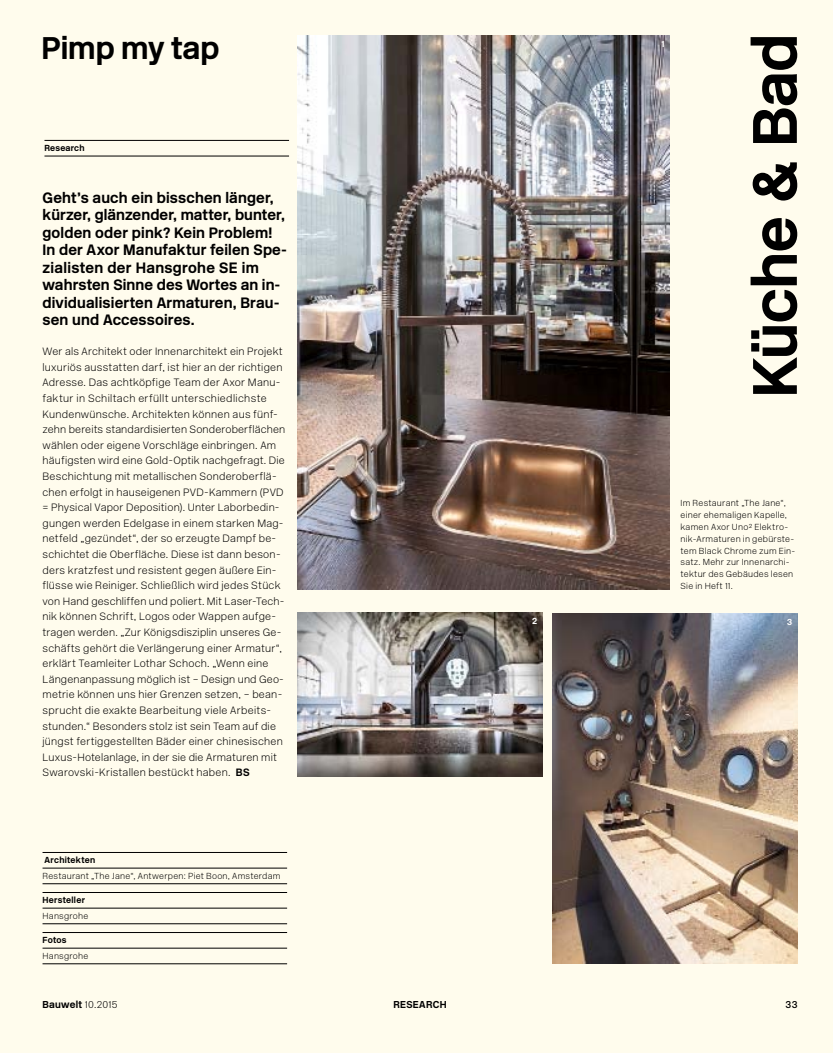
<style>
.page{position:relative;width:833px;height:1053px;background:#fff}
.page>*{position:absolute;margin:0;border:0;box-sizing:border-box;transform-origin:0 0}
.t1{font:700 62.5px "New Rail Alphabet";color:#000}
.t2{font:700 31.25px "New Rail Alphabet";letter-spacing:-.005em;color:#000}
.t3{font:700 15px/17.5px "New Rail Alphabet";letter-spacing:.01em;color:#000}
.t4{font:10.62px/15.6px "New Rail Alphabet White";letter-spacing:.02em;color:#000}
.t5{font:700 10px "New Rail Alphabet";letter-spacing:.03em;color:#000}
.t6{font:500 10px "New Rail Alphabet";color:#000}
.t7{font:8.75px/11.9px "New Rail Alphabet White";letter-spacing:.03em;color:#000}
.t8{font:700 8.75px "New Rail Alphabet";letter-spacing:.025em;color:#000}
.t9{font:700 8.75px "New Rail Alphabet";color:#fff}
.s1{font-family:"New Rail Alphabet";font-weight:700}
.s2{font-family:"New Rail Alphabet White";font-weight:400}
</style>
<div class="page">
<div style="left:0;top:0;width:833px;height:1052px;background:#fffced"></div>
<hr style="left:43px;top:852px;width:244px;height:1px;background:#000">
<hr style="left:43px;top:867px;width:244px;height:1px;background:#000">
<hr style="left:43px;top:883px;width:244px;height:1px;background:#000">
<hr style="left:43px;top:892px;width:244px;height:1px;background:#000">
<hr style="left:43px;top:907px;width:244px;height:1px;background:#000">
<hr style="left:43px;top:923px;width:244px;height:1px;background:#000">
<hr style="left:43px;top:932px;width:244px;height:1px;background:#000">
<hr style="left:43px;top:947px;width:244px;height:1px;background:#000">
<hr style="left:43px;top:963px;width:244px;height:1px;background:#000">
<hr style="left:44px;top:140px;width:245px;height:1px;background:#000">
<hr style="left:44px;top:156px;width:245px;height:1px;background:#000">
<img style="left:298px;top:35px;width:372px;height:554px">
<img style="left:553px;top:613px;width:244px;height:350px">
<img style="left:298px;top:612px;width:244px;height:164px">
<h2 class="t2" style="left:42px;top:27px;width:179px">Pimp my tap</h2>
<p class="t8" style="left:44px;top:142px;width:42px">Research</p>
<p class="t3" style="left:43px;top:188px;width:246px">Geht’s auch ein bisschen länger, kürzer, glänzender, matter, bunter, golden oder pink? Kein Problem!<br>In der Axor Manufaktur feilen Spe&shy;zialisten der Hansgrohe SE im wahrsten Sinne des Wortes an in&shy;dividualisierten Armaturen, Brau&shy;sen und Accessoires.</p>
<p class="t4" style="left:43px;top:343px;width:244px">Wer als Architekt oder Innenarchitekt ein Projekt luxuriös ausstatten darf, ist hier an der richtigen Adresse. Das achtköpfige Team der Axor Manu&shy;faktur in Schiltach erfüllt unterschiedlichste Kundenwünsche. Architekten können aus fünf&shy;zehn bereits standardisierten Sonderoberflächen wählen oder eigene Vorschläge einbringen. Am häufigsten wird eine Gold-Optik nachgefragt. Die Beschichtung mit metallischen Sonderoberflä&shy;chen erfolgt in hauseigenen PVD-Kammern (PVD = Physical Vapor Deposition). Unter Laborbedin&shy;gungen werden Edelgase in einem starken Mag&shy;netfeld „gezündet“, der so erzeugte Dampf be&shy;schichtet die Oberfläche. Diese ist dann beson&shy;ders kratzfest und resistent gegen äußere Ein&shy;flüsse wie Reiniger. Schließlich wird jedes Stück von Hand geschliffen und poliert. Mit Laser-Tech&shy;nik können Schrift, Logos oder Wappen aufge&shy;tragen werden. „Zur Königsdisziplin unseres Ge&shy;schäfts gehört die Verlängerung einer Armatur“, erklärt Teamleiter Lothar Schoch. „Wenn eine Längenanpassung möglich ist – Design und Geo&shy;metrie können uns hier Grenzen setzen, – bean&shy;sprucht die exakte Bearbeitung viele Arbeits&shy;stunden.“ Besonders stolz ist sein Team auf die jüngst fertiggestellten Bäder einer chinesischen Luxus-Hotelanlage, in der sie die Armaturen mit Swarovski-Kristallen bestückt haben. <span class="s1">BS</span></p>
<p class="t8" style="left:45px;top:854px;width:52px">Architekten</p>
<p class="t7" style="left:43px;top:869px;width:239px">Restaurant „The Jane“, Antwerpen: Piet Boon, Amsterdam</p>
<p class="t8" style="left:43px;top:894px;width:44px">Hersteller</p>
<p class="t7" style="left:43px;top:909px;width:47px">Hansgrohe</p>
<p class="t8" style="left:43px;top:934px;width:26px">Fotos</p>
<p class="t7" style="left:43px;top:949px;width:47px">Hansgrohe</p>
<p class="t9" style="left:661px;top:38px;width:5px">1</p>
<h1 class="t1" style="left:733px;top:397px;width:365px;rotate:-90deg">Küche &amp; Bad</h1>
<p class="t7" style="left:680px;top:497px;width:116px">Im Restaurant „The Jane“, einer ehemaligen Kapelle, kamen Axor Uno² Elektro&shy;nik-Armaturen in gebürste&shy;tem Black Chrome zum Ein&shy;satz. Mehr zur Innenarchi&shy;tektur des Gebäudes lesen<br>Sie in Heft 11.</p>
<p class="t9" style="left:532px;top:615px;width:6px">2</p>
<p class="t9" style="left:787px;top:616px;width:7px">3</p>
<p class="t5" style="left:43px;top:998px;width:76px">Bauwelt <span class="s2">10.2015</span></p>
<p class="t5" style="left:393px;top:998px;width:55px">Research</p>
<p class="t6" style="left:785px;top:998px;width:13px">33</p>
</div>
